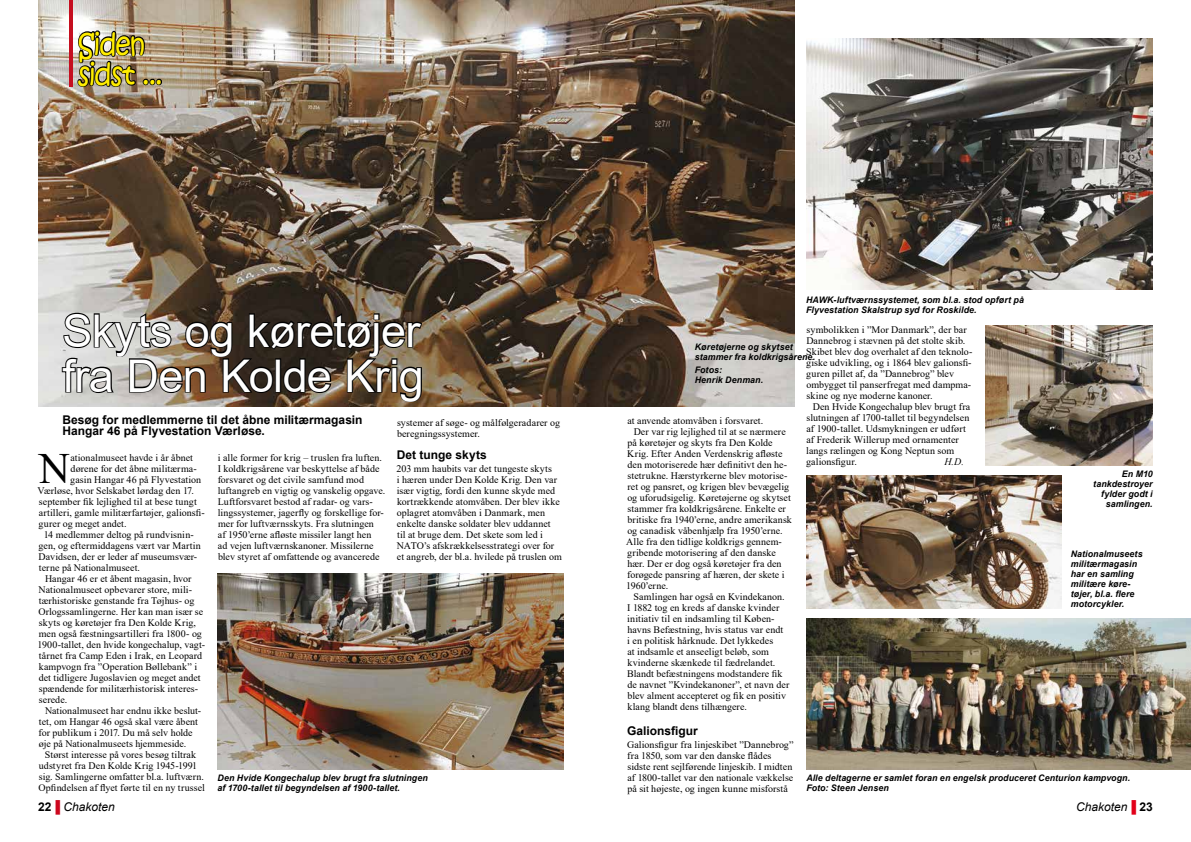
<style>
.page{position:relative;width:1191px;height:842px;background:#fff}
.page>*{position:absolute;margin:0;border:0;box-sizing:border-box;transform-origin:0 0}
.t1{font:45px/45px "Arial";letter-spacing:-.015em;color:#fff}
.t2{font:43.2px "Times New Roman";color:#000}
.t3{font:30px/30px "Kristen ITC";letter-spacing:-.05em;color:#ffed00;scale:.9 1}
.t4{font:700 12px/11px "Arial";color:#000}
.t5{font:italic 12px "Arial";color:#000}
.t6{font:10px/11px "Times New Roman";letter-spacing:.005em;color:#000}
.t7{font:italic 10px "Times New Roman";color:#000}
.t8{font:italic 700 9px/10px "Arial";letter-spacing:.01em;color:#000}
.s1{font-weight:700;font-style:normal}
.s2{font-style:normal;color:#cd071e}
.s3{font-style:normal;color:#e2001a}
</style>
<div class="page">
<img style="left:38px;top:0;width:756px;height:406px">
<img style="left:806px;top:618px;width:385px;height:151px">
<img style="left:985px;top:326px;width:167px;height:139px">
<img style="left:806px;top:39px;width:346px;height:251px">
<img style="left:806px;top:476px;width:256px;height:133px">
<img style="left:217px;top:573px;width:346px;height:196px">
<img style="left:76px;top:29px;width:88px;height:59px">
<hr style="left:69px;top:0;width:3px;height:87px;background:#c50e1f">
<svg style="left:61px;top:311px;width:362px;height:92px;background:#5f554a"></svg>
<h3 class="t3" style="left:78px;top:30px;width:96px">Siden sidst ...</h3>
<h1 class="t1" style="left:62px;top:308px;width:363px">Skyts og køretøjer fra Den Kolde Krig</h1>
<p class="t4" style="left:62px;top:414px;width:302px">Besøg for medlemmerne til det åbne militærmagasin<br>Hangar 46 på Flyvestation Værløse.</p>
<p class="t6" style="left:218px;top:452px;width:169px">i alle former for krig – truslen fra luften.<br>I koldkrigsårene var beskyttelse af både forsvaret og det civile samfund mod luftangreb en vigtig og vanskelig opgave.<br>Luftforsvaret bestod af radar- og vars&shy;lingssystemer, jagerfly og forskellige for&shy;mer for luftværnsskyts. Fra slutningen<br>af 1950’erne afløste missiler langt hen<br>ad vejen luftværnskanoner. Missilerne blev styret af omfattende og avancerede</p>
<p class="t6" style="left:397px;top:417px;width:164px">systemer af søge- og målfølgeradarer og beregningssystemer.</p>
<p class="t4" style="left:397px;top:449px;width:92px">Det tunge skyts</p>
<p class="t6" style="left:396px;top:463px;width:167px">203 mm haubits var det tungeste skyts<br>i hæren under Den Kolde Krig. Den var især vigtig, fordi den kunne skyde med kortrækkende atomvåben. Der blev ikke oplagret atomvåben i Danmark, men enkelte danske soldater blev uddannet<br>til at bruge dem. Det skete som led i NATO’s afskrækkelsesstrategi over for et angreb, der bl.a. hvilede på truslen om</p>
<h2 class="t2" style="left:39px;top:438px;width:33px">N</h2>
<p class="t6" style="left:70px;top:452px;width:124px">ationalmuseet havde i år åbnet</p>
<p class="t6" style="left:71px;top:463px;width:128px">dørene for det åbne militærma-</p>
<p class="t6" style="left:70px;top:474px;width:132px">gasin Hangar 46 på Flyvestation</p>
<p class="t6" style="left:38px;top:485px;width:158px">Værløse, hvor Selskabet lørdag den 17.</p>
<p class="t6" style="left:39px;top:496px;width:159px">september fik lejlighed til at bese tungt</p>
<p class="t6" style="left:39px;top:507px;width:167px">artilleri, gamle militærfartøjer, galionsfi-</p>
<p class="t6" style="left:38px;top:518px;width:90px">gurer og meget andet.</p>
<p class="t6" style="left:44px;top:529px;width:151px">14 medlemmer deltog på rundvisnin-</p>
<p class="t6" style="left:38px;top:540px;width:164px">gen, og eftermiddagens vært var Martin</p>
<p class="t6" style="left:39px;top:551px;width:160px">Davidsen, der er leder af museumsvær-</p>
<p class="t6" style="left:39px;top:562px;width:103px">terne på Nationalmuseet.</p>
<p class="t6" style="left:45px;top:573px;width:148px">Hangar 46 er et åbent magasin, hvor</p>
<p class="t6" style="left:39px;top:584px;width:155px">Nationalmuseet opbevarer store, mili-</p>
<p class="t6" style="left:39px;top:595px;width:157px">tærhistoriske genstande fra Tøjhus- og</p>
<p class="t6" style="left:38px;top:606px;width:166px">Orlogssamlingerne. Her kan man især se</p>
<p class="t6" style="left:39px;top:617px;width:158px">skyts og køretøjer fra Den Kolde Krig,</p>
<p class="t6" style="left:39px;top:628px;width:165px">men også fæstningsartilleri fra 1800- og</p>
<p class="t6" style="left:37px;top:639px;width:169px">1900-tallet, den hvide kongechalup, vagt-</p>
<p class="t6" style="left:39px;top:650px;width:165px">tårnet fra Camp Eden i Irak, en Leopard</p>
<p class="t6" style="left:39px;top:661px;width:160px">kampvogn fra ”Operation Bøllebank” i</p>
<p class="t6" style="left:39px;top:672px;width:163px">det tidligere Jugoslavien og meget andet</p>
<p class="t6" style="left:39px;top:683px;width:161px">spændende for militærhistorisk interes-</p>
<p class="t6" style="left:39px;top:694px;width:30px">serede.</p>
<p class="t6" style="left:45px;top:705px;width:158px">Nationalmuseet har endnu ikke beslut-</p>
<p class="t6" style="left:39px;top:716px;width:161px">tet, om Hangar 46 også skal være åbent</p>
<p class="t6" style="left:39px;top:727px;width:156px">for publikum i 2017. Du må selv holde</p>
<p class="t6" style="left:39px;top:738px;width:149px">øje på Nationalmuseets hjemmeside.</p>
<p class="t6" style="left:45px;top:749px;width:153px">Størst interesse på vores besøg tiltrak</p>
<p class="t6" style="left:39px;top:760px;width:160px">udstyret fra Den Kolde Krig 1945-1991</p>
<p class="t6" style="left:39px;top:771px;width:167px">sig. Samlingerne omfatter bl.a. luftværn.</p>
<p class="t6" style="left:38px;top:782px;width:168px">Opfindelsen af flyet førte til en ny trussel</p>
<p class="t8" style="left:217px;top:773px;width:212px">Den Hvide Kongechalup blev brugt fra slutningen af 1700-tallet til begyndelsen af 1900-tallet.</p>
<p class="t8" style="left:806px;top:295px;width:219px">HAWK-luftværnssystemet, som bl.a. stod opført på<br>Flyvestation Skalstrup syd for Roskilde.</p>
<p class="t6" style="left:806px;top:324px;width:168px">symbolikken i ”Mor Danmark”, der bar Dannebrog i stævnen på det stolte skib.<br>Skibet blev dog overhalet af den teknolo&shy;giske udvikling, og i 1864 blev galionsfi&shy;guren pillet af, da ”Dannebrog” blev ombygget til panserfregat med dampma&shy;skine og nye moderne kanoner.</p>
<p class="t6" style="left:806px;top:401px;width:166px;text-indent:7px">Den Hvide Kongechalup blev brugt fra slutningen af 1700-tallet til begyndelsen af 1900-tallet. Udsmykningen er udført af Frederik Willerup med ornamenter langs rælingen og Kong Neptun som galionsfigur.</p>
<p class="t8" style="left:694px;top:342px;width:122px">Køretøjerne og skytset stammer fra koldkrigsårene.</p>
<p class="t8" style="left:694px;top:365px;width:70px">Fotos:<br>Henrik Denman.</p>
<p class="t6" style="left:627px;top:415px;width:137px">at anvende atomvåben i forsvaret.</p>
<p class="t6" style="left:633px;top:426px;width:154px">Der var rig lejlighed til at se nærmere</p>
<p class="t6" style="left:627px;top:437px;width:147px">på køretøjer og skyts fra Den Kolde</p>
<p class="t6" style="left:627px;top:448px;width:157px">Krig. Efter Anden Verdenskrig afløste</p>
<p class="t6" style="left:627px;top:459px;width:161px">den motoriserede hær definitivt den he-</p>
<p class="t6" style="left:627px;top:470px;width:162px">stetrukne. Hærstyrkerne blev motorise-</p>
<p class="t6" style="left:627px;top:481px;width:163px">ret og pansret, og krigen blev bevægelig</p>
<p class="t6" style="left:627px;top:492px;width:165px">og uforudsigelig. Køretøjerne og skytset</p>
<p class="t6" style="left:627px;top:503px;width:160px">stammer fra koldkrigsårene. Enkelte er</p>
<p class="t6" style="left:627px;top:514px;width:166px">britiske fra 1940’erne, andre amerikansk</p>
<p class="t6" style="left:627px;top:525px;width:157px">og canadisk våbenhjælp fra 1950’erne.</p>
<p class="t6" style="left:626px;top:536px;width:157px">Alle fra den tidlige koldkrigs gennem-</p>
<p class="t6" style="left:627px;top:547px;width:150px">gribende motorisering af den danske</p>
<p class="t6" style="left:627px;top:558px;width:156px">hær. Der er dog også køretøjer fra den</p>
<p class="t6" style="left:627px;top:569px;width:159px">forøgede pansring af hæren, der skete i</p>
<p class="t6" style="left:626px;top:580px;width:44px">1960’erne.</p>
<p class="t6" style="left:633px;top:591px;width:153px">Samlingen har også en Kvindekanon.</p>
<p class="t6" style="left:627px;top:602px;width:154px">I 1882 tog en kreds af danske kvinder</p>
<p class="t6" style="left:627px;top:613px;width:149px">initiativ til en indsamling til Køben-</p>
<p class="t6" style="left:627px;top:624px;width:157px">havns Befæstning, hvis status var endt</p>
<p class="t6" style="left:627px;top:635px;width:147px">i en politisk hårknude. Det lykkedes</p>
<p class="t6" style="left:627px;top:646px;width:143px">at indsamle et anseeligt beløb, som</p>
<p class="t6" style="left:627px;top:657px;width:149px">kvinderne skænkede til fædrelandet.</p>
<p class="t6" style="left:627px;top:668px;width:157px">Blandt befæstningens modstandere fik</p>
<p class="t6" style="left:627px;top:679px;width:163px">de navnet ”Kvindekanoner”, et navn der</p>
<p class="t6" style="left:627px;top:690px;width:160px">blev alment accepteret og fik en positiv</p>
<p class="t6" style="left:627px;top:701px;width:121px">klang blandt dens tilhængere.</p>
<p class="t4" style="left:627px;top:725px;width:72px">Galionsfigur</p>
<p class="t6" style="left:627px;top:739px;width:168px">Galionsfigur fra linjeskibet ”Dannebrog” fra 1850, som var den danske flådes sidste rent sejlførende linjeskib. I midten af 1800-tallet var den nationale vækkelse på sit højeste, og ingen kunne misforstå</p>
<p class="t7" style="left:944px;top:455px;width:21px">H.D.</p>
<p class="t8" style="left:1093px;top:469px;width:61px;text-align:right">En M10 tankdestroyer fylder godt i samlingen.</p>
<p class="t8" style="left:1070px;top:549px;width:73px">Nationalmuseets militærmagasin har en samling militære køre&shy;tøjer, bl.a. flere motorcykler.</p>
<p class="t8" style="left:806px;top:773px;width:325px">Alle deltagerne er samlet foran en engelsk produceret Centurion kampvogn.<br>Foto: Steen Jensen</p>
<p class="t5" style="left:38px;top:799px;width:78px"><span class="s1">22</span><span class="s2">▐</span> Chakoten</p>
<p class="t5" style="left:1076px;top:799px;width:78px">Chakoten<span class="s3">▐</span> <span class="s1">23</span></p>
</div>
